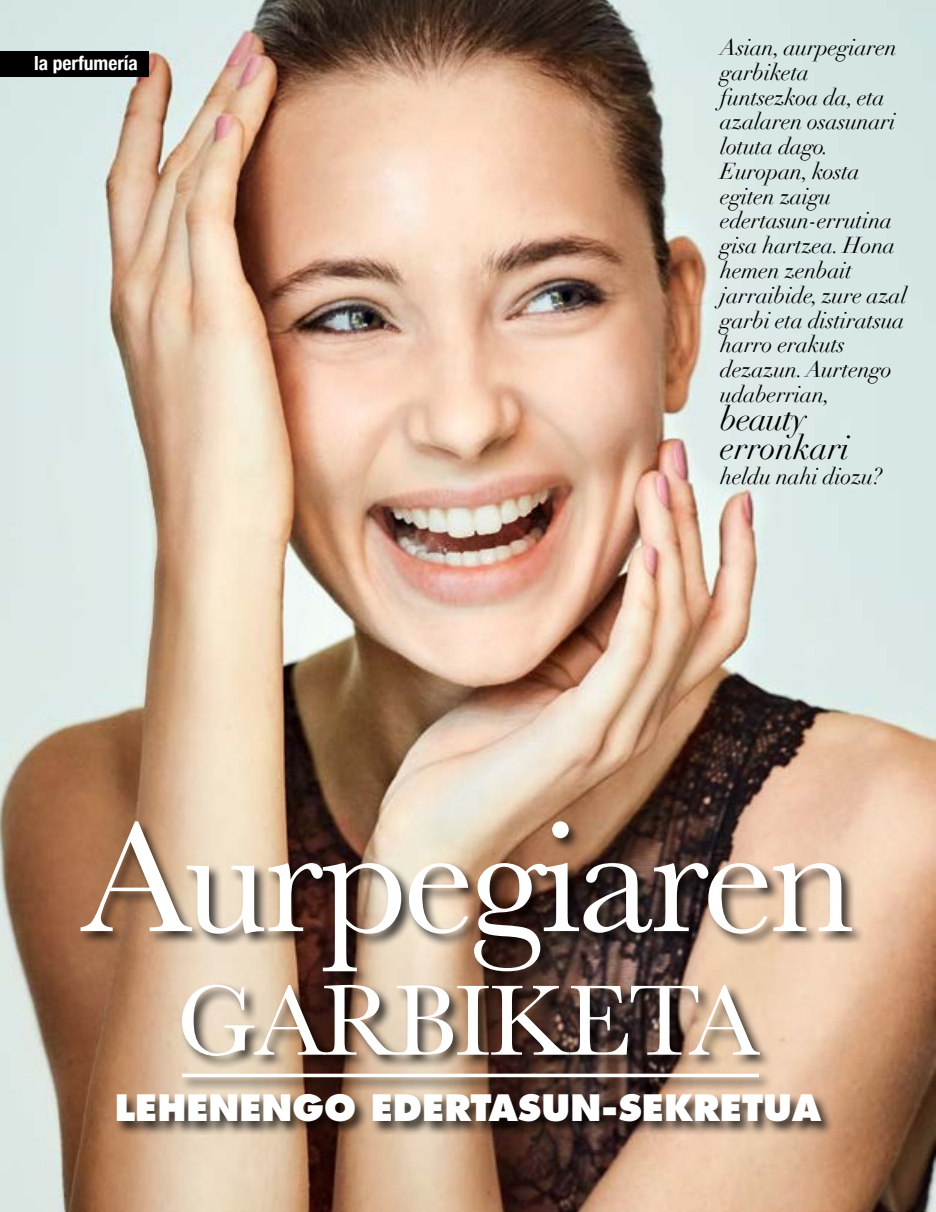
<style>
.page{position:relative;width:936px;height:1212px;background:#fff}
.page>*{position:absolute;margin:0;border:0;box-sizing:border-box;transform-origin:0 0}
.t1{font:163.35px "Baskerville";letter-spacing:-.03em;color:#fff}
.t2{font:103.95px "Baskerville";letter-spacing:-.03em;color:#fff}
.t3{font:800 35.4px "Futura Std";color:#fff}
.t4{font:italic 33px/28.5px "Didot";letter-spacing:-.01em;color:#000}
.t5{font:italic 22.5px/24.8px "Didot";letter-spacing:-.01em;color:#000}
.t6{font:700 condensed 19.5px "Helvetica Neue";color:#fff}
</style>
<div class="page">
<img style="left:0;top:0;width:935px;height:1212px">
<div style="left:0;top:51px;width:148px;height:26px;background:#000"></div>
<div style="left:78px;top:818px;width:788px;height:317px;background:#000;opacity:.75"></div>
<hr style="left:182px;top:1074px;width:577px;height:3px;background:#fff">
<p class="t6" style="left:34px;top:47px;width:105px">la perfumería</p>
<p class="t5" style="left:720px;top:35px;width:188px">Asian, aurpegiaren garbiketa funtsezkoa da, eta azalaren osasunari lotuta dago.<br>Europan, kosta egiten zaigu edertasun-errutina gisa hartzea. Hona hemen zenbait jarraibide, zure azal garbi eta distiratsua harro erakuts dezazun. Aurtengo udaberrian,</p>
<h3 class="t4" style="left:720px;top:405px;width:131px">beauty erronkari</h3>
<p class="t5" style="left:720px;top:464px;width:163px">heldu nahi diozu?</p>
<h1 class="t1" style="left:80px;top:774px;width:776px">Aurpegiaren</h1>
<h2 class="t2" style="left:177px;top:955px;width:584px">GARBIKETA</h2>
<h3 class="t3" style="left:115px;top:1085px;width:708px">LEHENENGO EDERTASUN-SEKRETUA</h3>
</div>
